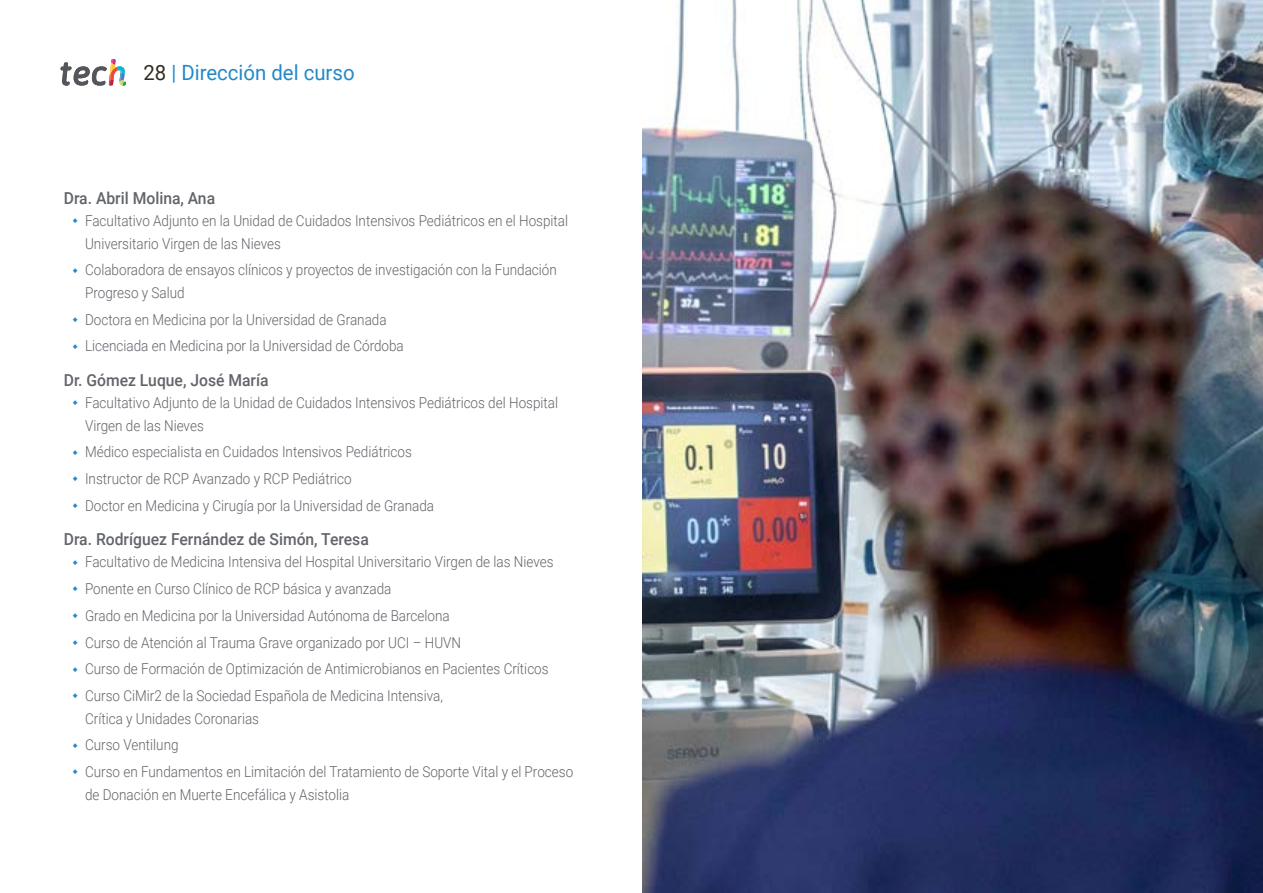
<style>
.page{position:relative;width:1263px;height:893px;background:#fff}
.page>*{position:absolute;margin:0;border:0;box-sizing:border-box;transform-origin:0 0}
.t1{font:21px "Roboto";color:#2488c9}
.t2{font:500 16.5px "Roboto";color:#61646a;scale:.95 1}
.t3{font:300 15px/26.7px "Roboto";color:#61646a;scale:.9 1}
.s1{color:#312e20}
</style>
<div class="page">
<img style="left:642px;top:0;width:621px;height:893px">
<svg style="left:61px;top:59px;width:65px;height:27px"></svg>
<h1 class="t1" style="left:144px;top:57px;width:213px"><span class="s1">28</span> | Dirección del curso</h1>
<p class="t2" style="left:64px;top:186px;width:161px">Dra. Abril Molina, Ana</p>
<p class="t3" style="left:85px;top:209px;width:538px;line-height:22.5px">Facultativo Adjunto en la Unidad de Cuidados Intensivos Pediátricos en el Hospital<br>Universitario Virgen de las Nieves</p>
<p class="t3" style="left:85px;top:258px;width:526px;line-height:22.5px">Colaboradora de ensayos clínicos y proyectos de investigación con la Fundación<br>Progreso y Salud</p>
<p class="t3" style="left:85px;top:305px;width:356px">Doctora en Medicina por la Universidad de Granada<br>Licenciada en Medicina por la Universidad de Córdoba</p>
<p class="t2" style="left:64px;top:368px;width:217px">Dr. Gómez Luque, José María</p>
<p class="t3" style="left:85px;top:391px;width:527px;line-height:22.5px">Facultativo Adjunto de la Unidad de Cuidados Intensivos Pediátricos del Hospital<br>Virgen de las Nieves</p>
<p class="t3" style="left:85px;top:438px;width:389px">Médico especialista en Cuidados Intensivos Pediátricos<br>Instructor de RCP Avanzado y RCP Pediátrico<br>Doctor en Medicina y Cirugía por la Universidad de Granada</p>
<p class="t2" style="left:64px;top:528px;width:323px">Dra. Rodríguez Fernández de Simón, Teresa</p>
<p class="t3" style="left:85px;top:548px;width:522px">Facultativo de Medicina Intensiva del Hospital Universitario Virgen de las Nieves Ponente en Curso Clínico de RCP básica y avanzada<br>Grado en Medicina por la Universidad Autónoma de Barcelona<br>Curso de Atención al Trauma Grave organizado por UCI – HUVN<br>Curso de Formación de Optimización de Antimicrobianos en Pacientes Críticos Curso CiMir2 de la Sociedad Española de Medicina Intensiva,</p>
<p class="t3" style="left:85px;top:704px;width:544px">Crítica y Unidades Coronarias<br>Curso Ventilung<br>Curso en Fundamentos en Limitación del Tratamiento de Soporte Vital y el Proceso</p>
<p class="t3" style="left:85px;top:780px;width:295px">de Donación en Muerte Encefálica y Asistolia</p>
</div>
